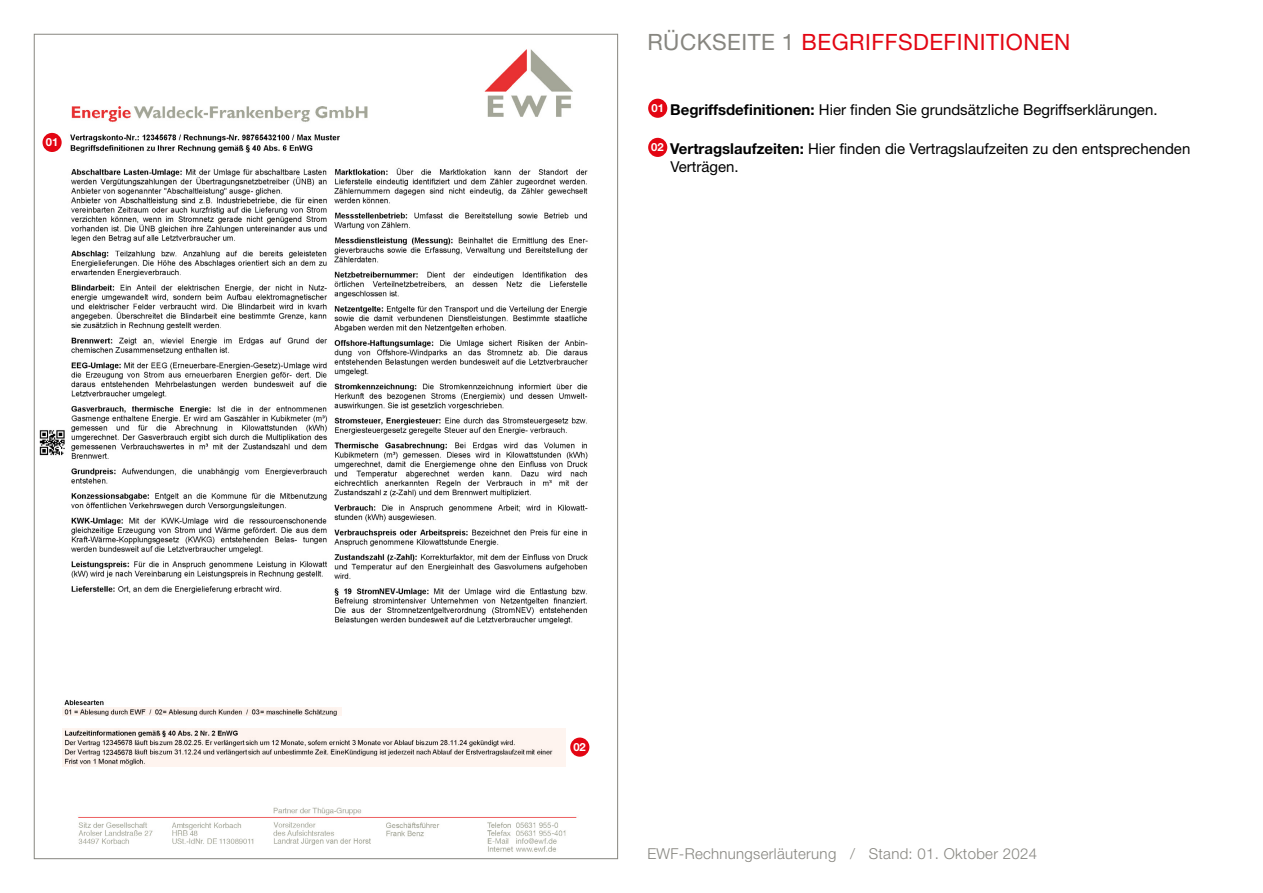
<style>
.page{position:relative;width:1263px;height:893px;background:#fff}
.page>*{position:absolute;margin:0;border:0;box-sizing:border-box;transform-origin:0 0}
.t1{font:22.5px "Helvetica Neue LT Pro";letter-spacing:.02em;color:#e30613}
.t2{font:15px/18px "Helvetica Neue LT Pro";color:#000}
.t3{font:300 15px "Helvetica Neue LT Pro";letter-spacing:.02em;color:#878680}
.t4{font:700 11.25px "Helvetica Neue LT Pro";color:#fff}
.s1{color:#878680}
.s2{font-weight:700}
</style>
<div class="page">
<img style="left:39px;top:49px;width:551px;height:803px">
<svg style="left:62px;top:707px;width:279px;height:9px;fill:#fbf1ec"></svg>
<svg style="left:62px;top:728px;width:504px;height:38px;fill:#fdf3ee"></svg>
<div style="left:43px;top:133px;width:19px;height:19px;background:#e30613;border-radius:50%"></div>
<div style="left:570px;top:737px;width:19px;height:20px;background:#e30613;border-radius:50%"></div>
<div style="left:648px;top:99px;width:19px;height:19px;background:#e30613;border-radius:50%"></div>
<div style="left:648px;top:138px;width:19px;height:19px;background:#e30613;border-radius:50%"></div>
<p class="t4" style="left:46px;top:135px;width:14px">01</p>
<h1 class="t1" style="left:647px;top:28px;width:425px"><span class="s1">RÜCKSEITE 1</span> BEGRIFFSDEFINITIONEN</h1>
<p class="t2" style="left:652px;top:100px;width:507px"><sup>01</sup> <span class="s2">Begriffsdefinitionen:</span> Hier finden Sie grundsätzliche Begriffserklärungen.</p>
<p class="t2" style="left:670px;top:139px;width:521px;text-indent:-19px"><sup>02</sup> <span class="s2">Vertragslaufzeiten:</span> Hier finden die Vertragslaufzeiten zu den entsprechenden<br>Verträgen.</p>
<p class="t4" style="left:573px;top:740px;width:14px">02</p>
<p class="t3" style="left:647px;top:844px;width:391px">EWF-Rechnungserläuterung / Stand: 01. Oktober 2024</p>
</div>
